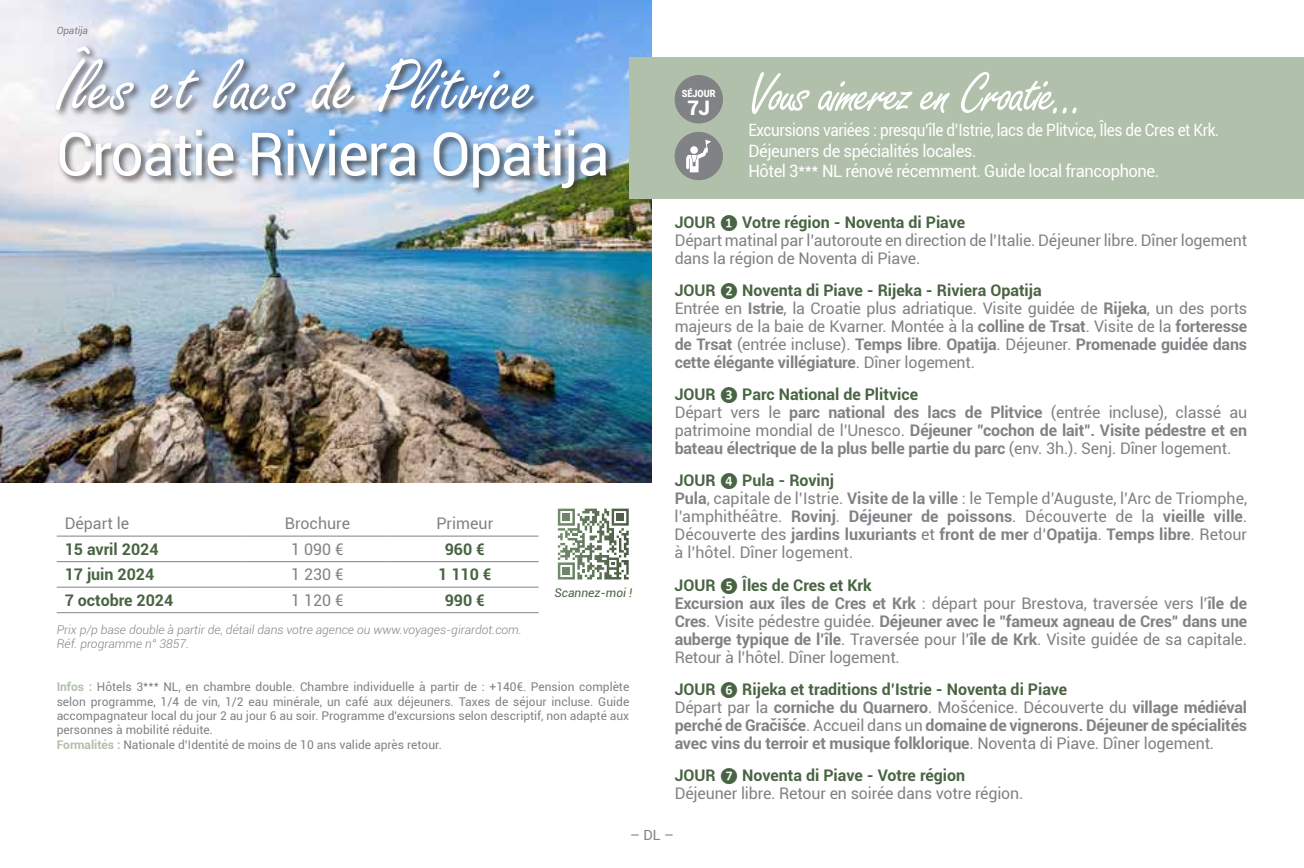
<style>
.page{position:relative;width:1304px;height:868px;background:#fff}
.page>*{position:absolute;margin:0;border:0;box-sizing:border-box;transform-origin:0 0}
.t1{font:80px "Freestyle Script";color:#fff}
.t2{font:60px "Freestyle Script";letter-spacing:-.04em;color:#fff}
.t3{font:60px "Roboto";letter-spacing:-.025em;color:#fff}
.t4{font:900 20px "Roboto";color:#fff}
.t5{font:17px/20.4px "Roboto";letter-spacing:-.025em;color:#fff;scale:.9 1}
.t6{font:16px/18px "Roboto";letter-spacing:-.01em;color:#808285}
.t7{font:700 16px/18px "Roboto";letter-spacing:-.01em;color:#808285}
.t8{font:700 16px "Roboto";color:#486442}
.t9{font:14px "Roboto";color:#808285}
.t10{font:12px/14.4px "Roboto";color:#808285}
.t11{font:italic 300 12px/14.4px "Roboto";color:#808285}
.t12{font:italic 12px "Roboto";color:#486442}
.t13{font:italic 10px "Roboto";letter-spacing:-.01em;color:#808285}
.t14{font:900 10px "Roboto";color:#fff;scale:.9 1}
.s1{font-weight:700;color:#b1c0ab}
.s2{font-weight:700;color:#486442}
.s3{font-family:"Calibri";font-weight:700;font-size:14px;color:#486442}
.s4{font-weight:700}
.s5{color:#486442}
.s6{font-family:"Calibri";font-size:14px;color:#486442}
.s7{font-weight:400}
</style>
<div class="page">
<img style="left:0;top:0;width:652px;height:482px">
<div style="left:54px;top:44px;width:561px;height:153px;background:#231f20;opacity:.75"></div>
<div style="left:629px;top:57px;width:675px;height:141px;background:#b1c0ab"></div>
<div style="left:675px;top:132px;width:48px;height:48px;background:#808285;border-radius:50%"></div>
<svg style="left:686px;top:140px;width:25px;height:32px"></svg>
<div style="left:675px;top:75px;width:48px;height:48px;background:#808285;border-radius:50%"></div>
<hr style="left:57px;top:535px;width:187px;height:1px;background:#808285">
<hr style="left:244px;top:535px;width:147px;height:1px;background:#808285">
<hr style="left:391px;top:535px;width:148px;height:1px;background:#808285">
<hr style="left:57px;top:561px;width:187px;height:1px;background:#808285">
<hr style="left:244px;top:561px;width:147px;height:1px;background:#808285">
<hr style="left:391px;top:561px;width:148px;height:1px;background:#808285">
<hr style="left:57px;top:586px;width:187px;height:1px;background:#808285">
<hr style="left:244px;top:586px;width:147px;height:1px;background:#808285">
<hr style="left:391px;top:586px;width:148px;height:1px;background:#808285">
<hr style="left:57px;top:612px;width:187px;height:1px;background:#808285">
<hr style="left:244px;top:612px;width:147px;height:1px;background:#808285">
<hr style="left:391px;top:612px;width:148px;height:1px;background:#808285">
<svg style="left:558px;top:508px;width:71px;height:71px"></svg>
<p class="t13" style="left:57px;top:24px;width:33px">Opatija</p>
<h1 class="t1" style="left:56px;top:43px;width:482px">Îles et lacs de Plitvice</h1>
<h2 class="t3" style="left:56px;top:112px;width:555px">Croatie Riviera Opatija</h2>
<p class="t6" style="left:65px;top:513px;width:66px">Départ le</p>
<p class="t6" style="left:285px;top:513px;width:67px">Brochure</p>
<p class="t6" style="left:436px;top:513px;width:58px">Primeur</p>
<p class="t8" style="left:65px;top:538px;width:95px">15 avril 2024</p>
<p class="t6" style="left:291px;top:539px;width:54px">1 090 €</p>
<p class="t8" style="left:445px;top:538px;width:42px">960 €</p>
<p class="t8" style="left:65px;top:563px;width:91px">17 juin 2024</p>
<p class="t6" style="left:291px;top:565px;width:54px">1 230 €</p>
<p class="t8" style="left:438px;top:563px;width:55px">1 110 €</p>
<p class="t8" style="left:65px;top:589px;width:110px">7 octobre 2024</p>
<p class="t6" style="left:291px;top:590px;width:54px">1 120 €</p>
<p class="t8" style="left:445px;top:589px;width:42px">990 €</p>
<p class="t11" style="left:57px;top:622px;width:466px">Prix p/p base double à partir de, détail dans votre agence ou www.voyages-girardot.com.<br>Réf. programme n° 3857.</p>
<p class="t10" style="left:57px;top:679px;width:574px"><span class="s1">Infos :</span> Hôtels 3*** NL, en chambre double. Chambre individuelle à partir de : +140€. Pension complète selon programme, 1/4 de vin, 1/2 eau minérale, un café aux déjeuners. Taxes de séjour incluse. Guide accompagnateur local du jour 2 au jour 6 au soir. Programme d'excursions selon descriptif, non adapté aux personnes à mobilité réduite.<br><span class="s1">Formalités :</span> Nationale d’Identité de moins de 10 ans valide après retour.</p>
<p class="t12" style="left:554px;top:584px;width:79px">Scannez-moi !</p>
<p class="t14" style="left:682px;top:86px;width:39px">SÉJOUR</p>
<p class="t4" style="left:687px;top:93px;width:24px">7J</p>
<h2 class="t2" style="left:748px;top:61px;width:339px">Vous aimerez en Croatie...</h2>
<p class="t5" style="left:748px;top:119px;width:525px">Excursions variées : presqu’île d’Istrie, lacs de Plitvice, Îles de Cres et Krk.<br>Déjeuners de spécialités locales.<br>Hôtel 3*** NL rénové récemment. Guide local francophone.</p>
<p class="t6" style="left:675px;top:212px;width:574px"><span class="s2">JOUR</span> <span class="s3">❶</span> <span class="s2">Votre région - Noventa di Piave<br></span>Départ matinal par l’autoroute en direction de l’Italie. Déjeuner libre. Dîner logement dans la région de Noventa di Piave.</p>
<p class="t6" style="left:675px;top:280px;width:574px"><span class="s2">JOUR</span> <span class="s3">❷</span> <span class="s2">Noventa di Piave - Rijeka - Riviera Opatija<br></span>Entrée en <span class="s4">Istrie</span>, la Croatie plus adriatique. Visite guidée de <span class="s4">Rijeka</span>, un des ports majeurs de la baie de Kvarner. Montée à la <span class="s4">colline de Trsat</span>. Visite de la <span class="s4">forteresse de Trsat</span> (entrée incluse). <span class="s4">Temps libre</span>. <span class="s4">Opatija</span>. Déjeuner. <span class="s4">Promenade guidée dans cette élégante villégiature</span>. Dîner logement.</p>
<p class="t7" style="left:675px;top:384px;width:574px"><span class="s5">JOUR</span> <span class="s6">❸</span> <span class="s5">Parc National de Plitvice<br></span><span class="s7">Départ vers le</span> parc national des lacs de Plitvice <span class="s7">(entrée incluse), classé au patrimoine mondial de l’Unesco.</span> Déjeuner "cochon de lait". Visite pédestre et en bateau électrique de la plus belle partie du parc <span class="s7">(env. 3h.). Senj. Dîner logement.</span></p>
<p class="t6" style="left:675px;top:471px;width:574px"><span class="s2">JOUR</span> <span class="s3">❹</span> <span class="s2">Pula - Rovinj<br></span><span class="s4">Pula</span>, capitale de l’Istrie. <span class="s4">Visite de la ville</span> : le Temple d’Auguste, l’Arc de Triomphe, l’amphithéâtre. <span class="s4">Rovinj</span>. <span class="s4">Déjeuner de poissons</span>. Découverte de la <span class="s4">vieille ville</span>.<br>Découverte des <span class="s4">jardins luxuriants</span> et <span class="s4">front de mer</span> d’<span class="s4">Opatija</span>. <span class="s4">Temps libre</span>. Retour à l’hôtel. Dîner logement.</p>
<p class="t6" style="left:675px;top:575px;width:574px"><span class="s2">JOUR</span> <span class="s3">❺</span> <span class="s2">Îles de Cres et Krk<br></span><span class="s4">Excursion aux îles de Cres et Krk</span> : départ pour Brestova, traversée vers l’<span class="s4">île de Cres</span>. Visite pédestre guidée. <span class="s4">Déjeuner avec le "fameux agneau de Cres" dans une auberge typique de l’île</span>. Traversée pour l’<span class="s4">île de Krk</span>. Visite guidée de sa capitale.<br>Retour à l’hôtel. Dîner logement.</p>
<p class="t7" style="left:675px;top:679px;width:574px"><span class="s5">JOUR</span> <span class="s6">❻</span> <span class="s5">Rijeka et traditions d’Istrie - Noventa di Piave<br></span><span class="s7">Départ par la</span> corniche du Quarnero<span class="s7">. Mošćenice. Découverte du</span> village médiéval perché de Gračišće<span class="s7">. Accueil dans un</span> domaine de vignerons. Déjeuner de spécialités avec vins du terroir et musique folklorique<span class="s7">. Noventa di Piave. Dîner logement.</span></p>
<p class="t6" style="left:675px;top:765px;width:350px"><span class="s2">JOUR</span> <span class="s3">❼</span> <span class="s2">Noventa di Piave - Votre région<br></span>Déjeuner libre. Retour en soirée dans votre région.</p>
<p class="t9" style="left:630px;top:824px;width:45px">– DL –</p>
</div>
